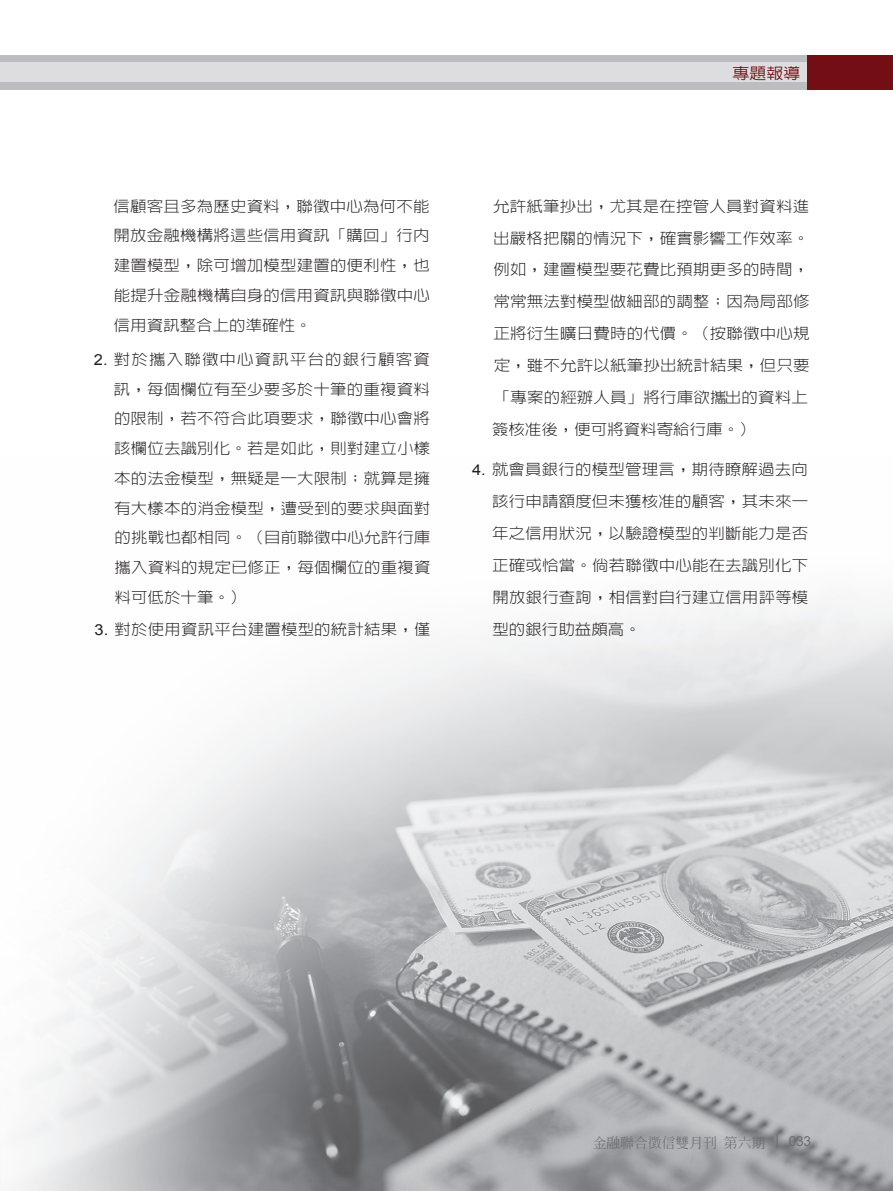
<style>
.page{position:relative;width:893px;height:1191px;background:#fff}
.page>*{position:absolute;margin:0;border:0;box-sizing:border-box;transform-origin:0 0}
.t1{font:500 15.3px "AR Hei B5";color:#730e15;scale:1.11 1}
.t2{font:300 15.15px/29.7px "AR Hei B5";letter-spacing:.01em;color:#231f20;text-align:justify;scale:1.09 1}
.t3{font:500 13.8px "AR Ming B5";color:#6c6d70}
.t4{font:13.8px "Arial";color:#6c6d70}
.s1{font-family:"Arial";font-weight:400}
</style>
<div class="page">
<img style="left:11px;top:603px;width:882px;height:588px">
<svg style="left:777px;top:1134px;width:1px;height:14px"></svg>
<div style="left:0;top:55px;width:825px;height:34px;background:#bcbdc0"></div>
<div style="left:0;top:63px;width:808px;height:19px;background:#dddddf"></div>
<div style="left:808px;top:55px;width:85px;height:34px;background:#730e15"></div>
<p class="t1" style="left:732px;top:65px;width:63px">專題報導</p>
<p class="t2" style="left:114px;top:191px;width:292px">信顧客且多為歷史資料，聯徵中心為何不能開放金融機構將這些信用資訊「購回」行內建置模型，除可增加模型建置的便利性，也能提升金融機構自身的信用資訊與聯徵中心信用資訊整合上的準確性。</p>
<p class="t2" style="left:114px;top:344px;width:292px;text-indent:-20px"><span class="s1">2.</span> 對於攜入聯徵中心資訊平台的銀行顧客資訊，每個欄位有至少要多於十筆的重複資料的限制，若不符合此項要求，聯徵中心會將該欄位去識別化。若是如此，則對建立小樣本的法金模型，無疑是一大限制；就算是擁有大樣本的消金模型，遭受到的要求與面對的挑戰也都相同。（目前聯徵中心允許行庫攜入資料的規定已修正，每個欄位的重複資料可低於十筆。）</p>
<p class="t2" style="left:95px;top:614px;width:310px"><span class="s1">3.</span> 對於使用資訊平台建置模型的統計結果，僅</p>
<p class="t2" style="left:492px;top:190px;width:293px;line-height:32px">允許紙筆抄出，尤其是在控管人員對資料進出嚴格把關的情況下，確實影響工作效率。例如，建置模型要花費比預期更多的時間，常常無法對模型做細部的調整；因為局部修正將衍生曠日費時的代價。（按聯徵中心規定，雖不允許以紙筆抄出統計結果，但只要「專案的經辦人員」將行庫欲攜出的資料上簽核准後，便可將資料寄給行庫。）</p>
<p class="t2" style="left:492px;top:453px;width:292px;line-height:32px;text-indent:-20px"><span class="s1">4.</span> 就會員銀行的模型管理言，期待瞭解過去向該行申請額度但未獲核准的顧客，其未來一年之信用狀況，以驗證模型的判斷能力是否正確或恰當。倘若聯徵中心能在去識別化下開放銀行查詢，相信對自行建立信用評等模型的銀行助益頗高。</p>
<p class="t3" style="left:593px;top:1135px;width:174px">金融聯合徵信雙月刊第六期</p>
<p class="t4" style="left:789px;top:1132px;width:24px">033</p>
</div>
